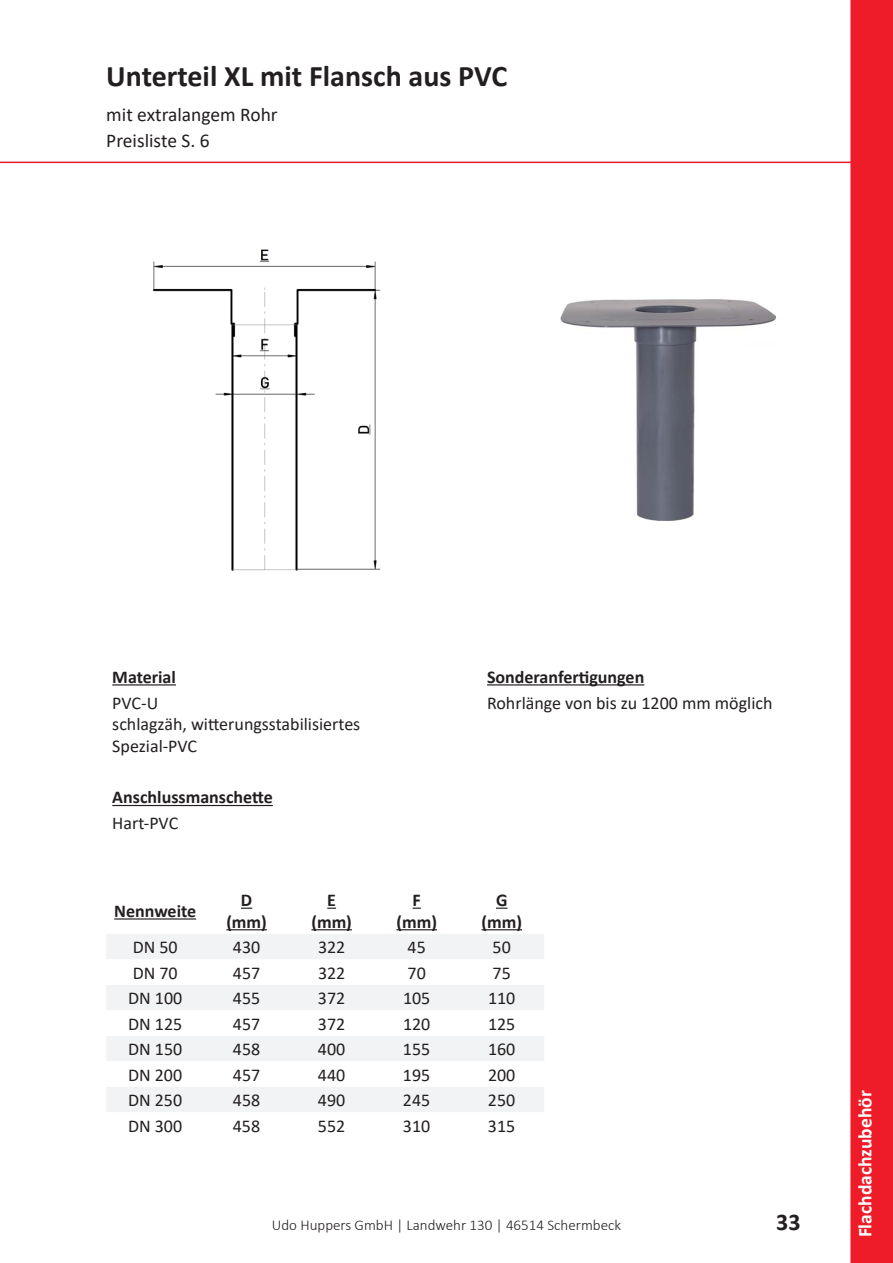
<style>
.page{position:relative;width:893px;height:1263px;background:#fff}
.page>*{position:absolute;margin:0;border:0;box-sizing:border-box;transform-origin:0 0}
.t1{font:700 30px "Calibri";color:#231f20}
.t2{font:700 24px "Calibri";color:#231f20}
.t3{font:19.5px/26.5px "Calibri";color:#231f20}
.t4{font:700 19.5px "Calibri";color:#fff}
.t5{font:18px/21.6px "Calibri";color:#231f20}
.t6{font:700 18px/21.6px "Calibri";color:#231f20;text-align:center}
.t7{font:300 15px "Calibri";color:#231f20}
</style>
<div class="page">
<div style="left:850px;top:0;width:43px;height:1263px;background:#ee1c28"></div>
<hr style="left:0;top:162px;width:893px;height:1px;background:#ee1c28">
<hr style="left:112px;top:684px;width:64px;height:1px;background:#231f20">
<hr style="left:487px;top:684px;width:157px;height:1px;background:#231f20">
<hr style="left:112px;top:805px;width:161px;height:1px;background:#231f20">
<img style="left:560px;top:300px;width:216px;height:221px">
<img style="left:153px;top:249px;width:228px;height:322px">
<div style="left:107px;top:934px;width:437px;height:25px;background:#f2f3f4"></div>
<svg style="left:107px;top:985px;width:437px;height:127px;fill:#f2f3f4"></svg>
<hr style="left:114px;top:918px;width:82px;height:1px;background:#231f20">
<svg style="left:241px;top:907px;width:11px;height:2px"></svg>
<hr style="left:226px;top:929px;width:41px;height:1px;background:#231f20">
<svg style="left:327px;top:907px;width:9px;height:2px"></svg>
<hr style="left:311px;top:929px;width:41px;height:1px;background:#231f20">
<svg style="left:413px;top:907px;width:8px;height:2px"></svg>
<hr style="left:396px;top:929px;width:41px;height:1px;background:#231f20">
<svg style="left:496px;top:907px;width:11px;height:2px"></svg>
<hr style="left:481px;top:929px;width:41px;height:1px;background:#231f20">
<h1 class="t1" style="left:106px;top:55px;width:402px">Unterteil XL mit Flansch aus PVC</h1>
<p class="t3" style="left:106px;top:101px;width:173px">mit extralangem Rohr<br>Preisliste S. 6</p>
<p class="t6" style="left:112px;top:666px;width:65px">Material</p>
<p class="t6" style="left:487px;top:666px;width:159px">Sonderanfertigungen</p>
<p class="t5" style="left:112px;top:692px;width:250px">PVC-U<br>schlagzäh, witterungsstabilisiertes<br>Spezial-PVC</p>
<p class="t5" style="left:487px;top:692px;width:287px">Rohrlänge von bis zu 1200 mm möglich</p>
<p class="t6" style="left:112px;top:786px;width:162px">Anschlussmanschette</p>
<p class="t5" style="left:112px;top:812px;width:67px">Hart-PVC</p>
<p class="t6" style="left:114px;top:900px;width:83px">Nennweite</p>
<p class="t6" style="left:226px;top:889px;width:42px">D (mm)</p>
<p class="t6" style="left:311px;top:889px;width:42px">E (mm)</p>
<p class="t6" style="left:396px;top:889px;width:42px">F (mm)</p>
<p class="t6" style="left:481px;top:889px;width:42px">G (mm)</p>
<p class="t5" style="left:133px;top:936px;width:47px">DN 50</p>
<p class="t5" style="left:233px;top:936px;width:29px">430</p>
<p class="t5" style="left:318px;top:936px;width:29px">322</p>
<p class="t5" style="left:408px;top:936px;width:20px">45</p>
<p class="t5" style="left:493px;top:936px;width:20px">50</p>
<p class="t5" style="left:133px;top:961px;width:47px">DN 70</p>
<p class="t5" style="left:233px;top:961px;width:29px">457</p>
<p class="t5" style="left:318px;top:961px;width:29px">322</p>
<p class="t5" style="left:408px;top:961px;width:20px">70</p>
<p class="t5" style="left:493px;top:961px;width:20px">75</p>
<p class="t5" style="left:128px;top:987px;width:56px">DN 100</p>
<p class="t5" style="left:233px;top:987px;width:29px">455</p>
<p class="t5" style="left:318px;top:987px;width:29px">372</p>
<p class="t5" style="left:403px;top:987px;width:29px">105</p>
<p class="t5" style="left:488px;top:987px;width:29px">110</p>
<p class="t5" style="left:128px;top:1012px;width:56px">DN 125</p>
<p class="t5" style="left:233px;top:1012px;width:29px">457</p>
<p class="t5" style="left:318px;top:1012px;width:29px">372</p>
<p class="t5" style="left:403px;top:1012px;width:29px">120</p>
<p class="t5" style="left:488px;top:1012px;width:29px">125</p>
<p class="t5" style="left:128px;top:1038px;width:56px">DN 150</p>
<p class="t5" style="left:233px;top:1038px;width:29px">458</p>
<p class="t5" style="left:318px;top:1038px;width:29px">400</p>
<p class="t5" style="left:403px;top:1038px;width:29px">155</p>
<p class="t5" style="left:488px;top:1038px;width:29px">160</p>
<p class="t5" style="left:128px;top:1063px;width:56px">DN 200</p>
<p class="t5" style="left:233px;top:1063px;width:29px">457</p>
<p class="t5" style="left:318px;top:1063px;width:29px">440</p>
<p class="t5" style="left:403px;top:1063px;width:29px">195</p>
<p class="t5" style="left:488px;top:1063px;width:29px">200</p>
<p class="t5" style="left:128px;top:1089px;width:56px">DN 250</p>
<p class="t5" style="left:233px;top:1089px;width:29px">458</p>
<p class="t5" style="left:318px;top:1089px;width:29px">490</p>
<p class="t5" style="left:403px;top:1089px;width:29px">245</p>
<p class="t5" style="left:488px;top:1089px;width:29px">250</p>
<p class="t5" style="left:128px;top:1114px;width:56px">DN 300</p>
<p class="t5" style="left:233px;top:1114px;width:29px">458</p>
<p class="t5" style="left:318px;top:1114px;width:29px">552</p>
<p class="t5" style="left:403px;top:1114px;width:29px">310</p>
<p class="t5" style="left:488px;top:1114px;width:29px">315</p>
<p class="t7" style="left:272px;top:1215px;width:351px">Udo Huppers GmbH | Landwehr 130 | 46514 Schermbeck</p>
<h2 class="t2" style="left:776px;top:1205px;width:26px">33</h2>
<p class="t4" style="left:851px;top:1237px;width:148px;rotate:-90deg">Flachdachzubehör</p>
</div>
